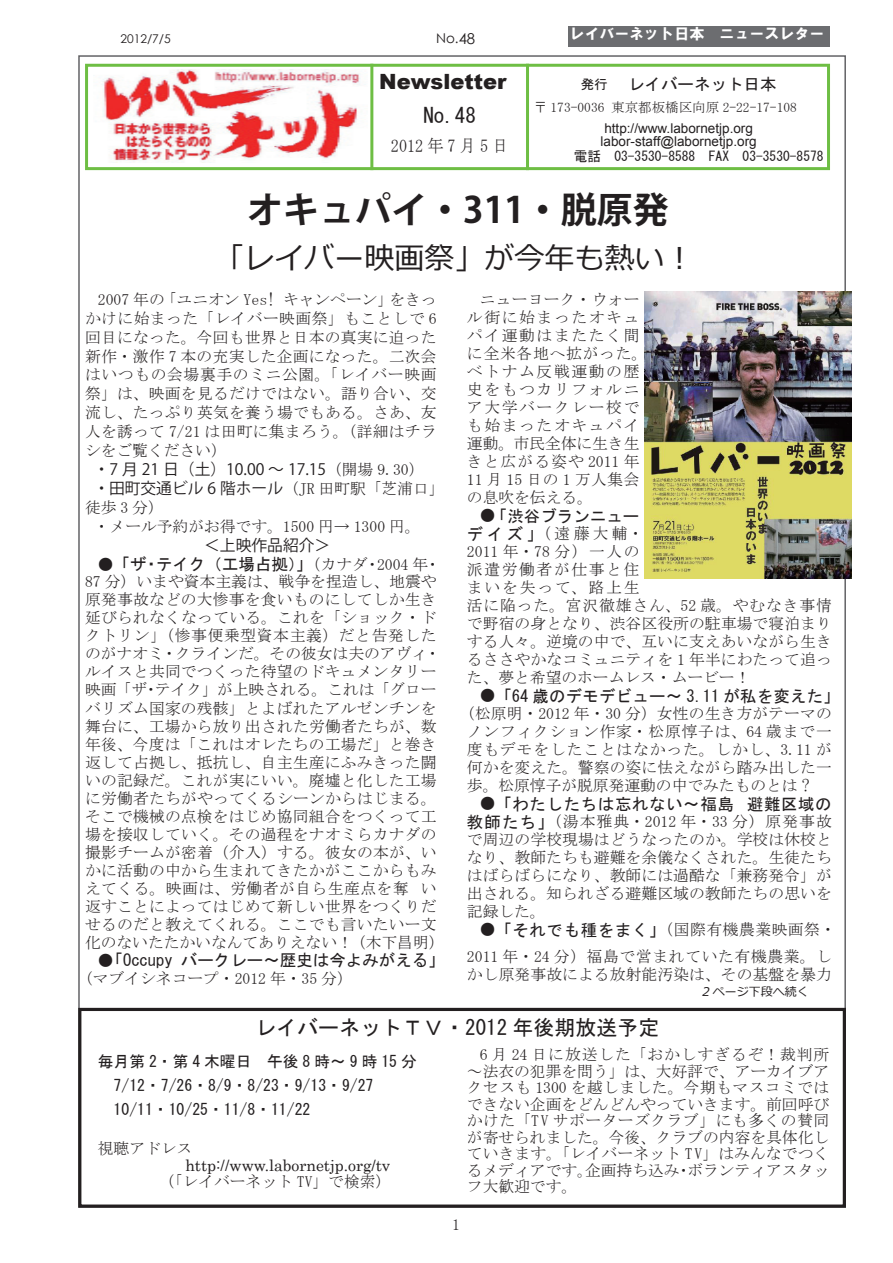
<style>
.page{position:relative;width:893px;height:1263px;background:#fff}
.page>*{position:absolute;margin:0;border:0;box-sizing:border-box;transform-origin:0 0}
.t1{font:700 36px "Koz Go Pro";color:#231f20}
.t2{font:30px "Meiryo";color:#231f20}
.t3{font:21px "MS Gothic";color:#231f20}
.t4{font:900 21px "Arial";color:#231f20}
.t5{font:18px "MS Mincho";letter-spacing:.25em;color:#231f20;scale:.9 1}
.t6{font:16.5px "MS Gothic";color:#231f20}
.t7{font:16.5px "MS Gothic";letter-spacing:.035em;color:#231f20}
.t8{font:15.75px/18px "MS Mincho";letter-spacing:.015em;color:#231f20;text-align:justify}
.t9{font:15.75px/18px "MS Mincho";letter-spacing:.105em;color:#231f20}
.t10{font:15.75px/24.3px "MS Gothic";color:#231f20}
.t11{font:15.75px/18.9px "Koz Go Pro";color:#231f20}
.t12{font:15.75px/26.5px "MS Mincho";letter-spacing:.04em;color:#231f20;text-align:right}
.t13{font:15.75px "Century";color:#231f20}
.t14{font:15px "HGS Soei Kakugothic UB";color:#fff}
.t15{font:13.5px/13.5px "Arial";color:#231f20}
.t16{font:13.5px "MS Gothic";color:#231f20}
.t17{font:13.5px "MS Mincho";color:#231f20}
.t18{font:13.5px "Century Gothic";color:#231f20}
.t19{font:italic 12px "Meiryo";color:#231f20}
.t20{font:12px "Century Gothic";color:#231f20}
.s1{font-size:15px}
.s2{font-family:"MS Mincho"}
.s3{font-family:"MS Mincho";font-size:15.75px}
.s4{font-size:13.5px}
.s5{font-family:"MS Gothic";font-size:16.5px}
</style>
<div class="page">
<div style="left:568px;top:26px;width:262px;height:20px;background:#6c6d70"></div>
<div style="left:85px;top:64px;width:745px;height:106px;border:3px solid #6ebe44"></div>
<hr style="left:370px;top:64px;width:3px;height:106px;background:#6ebe44">
<hr style="left:526px;top:64px;width:3px;height:106px;background:#6ebe44">
<img style="left:102px;top:70px;width:259px;height:93px">
<div style="left:78px;top:1008px;width:768px;height:200px;border:3px solid #231f20"></div>
<img style="left:645px;top:291px;width:207px;height:288px">
<p class="t20" style="left:120px;top:31px;width:52px">2012/7/5</p>
<p class="t18" style="left:436px;top:29px;width:41px">No.<span class="s1">48</span></p>
<p class="t14" style="left:569px;top:26px;width:256px">レイバーネット日本　ニュースレター</p>
<h3 class="t4" style="left:379px;top:66px;width:129px">Newsletter</h3>
<h3 class="t3" style="left:423px;top:105px;width:54px">No.48</h3>
<p class="t5" style="left:391px;top:137px;width:132px">2012年7月5日</p>
<h1 class="t1" style="left:247px;top:186px;width:423px">オキュパイ・311・脱原発</h1>
<h2 class="t2" style="left:215px;top:237px;width:481px">「レイバー映画祭」が今年も熱い！</h2>
<p class="t8" style="left:85px;top:290px;width:353px;line-height:18.9px;text-indent:13px">2007 年の「ユニオン Yes! キャンペーン」をきっかけに始まった「レイバー映画祭」もことしで 6回目になった。今回も世界と日本の真実に迫った新作・激作 7 本の充実した企画になった。二次会はいつもの会場裏手のミニ公園。「レイバー映画祭」は、映画を見るだけではない。語り合い、交流し、たっぷり英気を養う場でもある。さあ、友人を誘って 7/21 は田町に集まろう。（詳細はチラシをご覧ください）</p>
<p class="t11" style="left:94px;top:460px;width:352px">・7 月 21 日（土）10.00 〜 17.15<span class="s2">（開場 9.30）<br></span>・田町交通ビル 6 階ホール<span class="s2">（JR 田町駅「芝浦口」</span></p>
<p class="t8" style="left:94px;top:498px;width:328px;line-height:18.9px;text-indent:-9px">徒歩 3 分）<br>・メール予約がお得です。1500 円→ 1300 円。</p>
<p class="t11" style="left:204px;top:536px;width:127px">＜上映作品紹介＞</p>
<p class="t6" style="left:98px;top:556px;width:344px"><span class="s3">●</span>「ザ・テイク（工場占拠）」<span class="s3">（カナダ・2004 年・</span></p>
<p class="t8" style="left:85px;top:573px;width:361px;text-align:left">87 分）いまや資本主義は、戦争を捏造し、地震や原発事故などの大惨事を食いものにしてしか生き延びられなくなっている。これを「ショック・ドクトリン」（惨事便乗型資本主義）だと告発したのがナオミ・クラインだ。その彼女は夫のアヴィ・ルイスと共同でつくった待望のドキュメンタリー映画「ザ・テイク」が上映される。これは「グローバリズム国家の残骸」とよばれたアルゼンチンを舞台に、工場から放り出された労働者たちが、数年後、今度は「これはオレたちの工場だ」と巻き返して占拠し、抵抗し、自主生産にふみきった闘いの記録だ。これが実にいい。廃墟と化した工場に労働者たちがやってくるシーンからはじまる。そこで機械の点検をはじめ協同組合をつくって工場を接収していく。その過程をナオミらカナダの撮影チームが密着（介入）する。彼女の本が、いかに活動の中から生まれてきたかがここからもみえてくる。映画は、労働者が自ら生産点を奪 い返すことによってはじめて新しい世界をつくりだせるのだと教えてくれる。ここでも言いたいー文化のないたたかいなんてありえない！（木下昌明）</p>
<p class="t6" style="left:98px;top:952px;width:349px"><span class="s3">●</span>「Occupy バークレー〜歴史は今よみがえる」</p>
<p class="t8" style="left:77px;top:969px;width:277px">（マブイシネコープ・2012 年・35 分）</p>
<p class="t6" style="left:581px;top:76px;width:197px"><span class="s4">発行　</span> レイバーネット日本</p>
<p class="t17" style="left:534px;top:101px;width:265px">〒 173-0036 東京都板橋区向原 2-22-17-108</p>
<p class="t15" style="left:601px;top:121px;width:158px">http://www.labornetjp.org labor-staff@labornetjp.org</p>
<p class="t16" style="left:574px;top:149px;width:251px">電話　03-3530-8588　FAX　03-3530-8578</p>
<p class="t9" style="left:467px;top:290px;width:182px;text-indent:13px">ニューヨーク・ウォール街に始まったオキュパイ運動はまたたく間に全米各地へ拡がった。ベトナム反戦運動の歴史をもつカリフォルニア大学バークレー校でも始まったオキュパイ運動。市民全体に生き生きと広がる姿や 2011 年<br>11 月 15 日の 1 万人集会の息吹を伝える。</p>
<p class="t6" style="left:480px;top:507px;width:161px"><span class="s3">●</span>「渋谷ブランニュー</p>
<p class="t8" style="left:467px;top:524px;width:366px;text-align:left"><span class="s5">デイズ」</span>（遠藤大輔・<br>2011 年・78 分） 一人の<br>派遣労働者が仕事と住<br>まいを失って、路上生<br>活に陥った。宮沢徹雄さん、52 歳。やむなき事情で野宿の身となり、渋谷区役所の駐車場で寝泊まりする人々。逆境の中で、互いに支えあいながら生きるささやかなコミュニティを 1 年半にわたって追った、夢と希望のホームレス・ムービー！</p>
<p class="t6" style="left:480px;top:687px;width:362px"><span class="s3">●</span>「64 歳のデモデビュー〜 3.11 が私を変えた」</p>
<p class="t8" style="left:467px;top:704px;width:366px;text-indent:-8px">（松原明・2012 年・30 分） 女性の生き方がテーマのノンフィクション作家・松原惇子は、64 歳まで一度もデモをしたことはなかった。しかし、3.11 が何かを変えた。警察の姿に怯えながら踏み出した一歩。松原惇子が脱原発運動の中でみたものとは ?</p>
<p class="t7" style="left:480px;top:795px;width:354px"><span class="s3">●</span>「わたしたちは忘れない〜福島 避難区域の</p>
<p class="t8" style="left:467px;top:812px;width:366px"><span class="s5">教師たち」</span>（湯本雅典・2012 年・33 分） 原発事故で周辺の学校現場はどうなったのか。学校は休校となり、教師たちも避難を余儀なくされた。生徒たちはばらばらになり、教師には過酷な「兼務発令」が出される。知られざる避難区域の教師たちの思いを記録した。</p>
<p class="t12" style="left:467px;top:916px;width:370px">●<span class="s5">「それでも種をまく」</span>（国際有機農業映画祭・<br>2011 年・24 分） 福島で営まれていた有機農業。し</p>
<p class="t8" style="left:467px;top:965px;width:366px">かし原発事故による放射能汚染は、その基盤を暴力</p>
<p class="t19" style="left:702px;top:983px;width:108px">2 ページ下段へ続く</p>
<h3 class="t3" style="left:255px;top:1017px;width:406px">レイバーネットＴＶ・2012 年後期放送予定</h3>
<p class="t10" style="left:98px;top:1049px;width:320px">毎月第 2・第 4 木曜日　午後 8 時～ 9 時 15 分　7/12・7/26・8/9・8/23・9/13・9/27　10/11・10/25・11/8・11/22</p>
<p class="t8" style="left:98px;top:1140px;width:96px">視聴アドレス</p>
<p class="t13" style="left:185px;top:1152px;width:207px">http://www.labornetjp.org/tv</p>
<p class="t8" style="left:151px;top:1173px;width:242px">　（「レイバーネット TV」で検索）</p>
<p class="t8" style="left:467px;top:1046px;width:364px;line-height:16.5px;text-indent:13px">6 月 24 日に放送した「おかしすぎるぞ！裁判所～法衣の犯罪を問う」は、大好評で、アーカイブアクセスも 1300 を越しました。今期もマスコミではできない企画をどんどんやっていきます。前回呼びかけた「TV サポーターズクラブ」にも多くの賛同が寄せられました。今後、クラブの内容を具体化していきます。「レイバーネット T V」はみんなでつくるメディアです。企画持ち込み・ボランティアスタッフ大歓迎です。</p>
<p class="t8" style="left:452px;top:1215px;width:9px">1</p>
</div>
